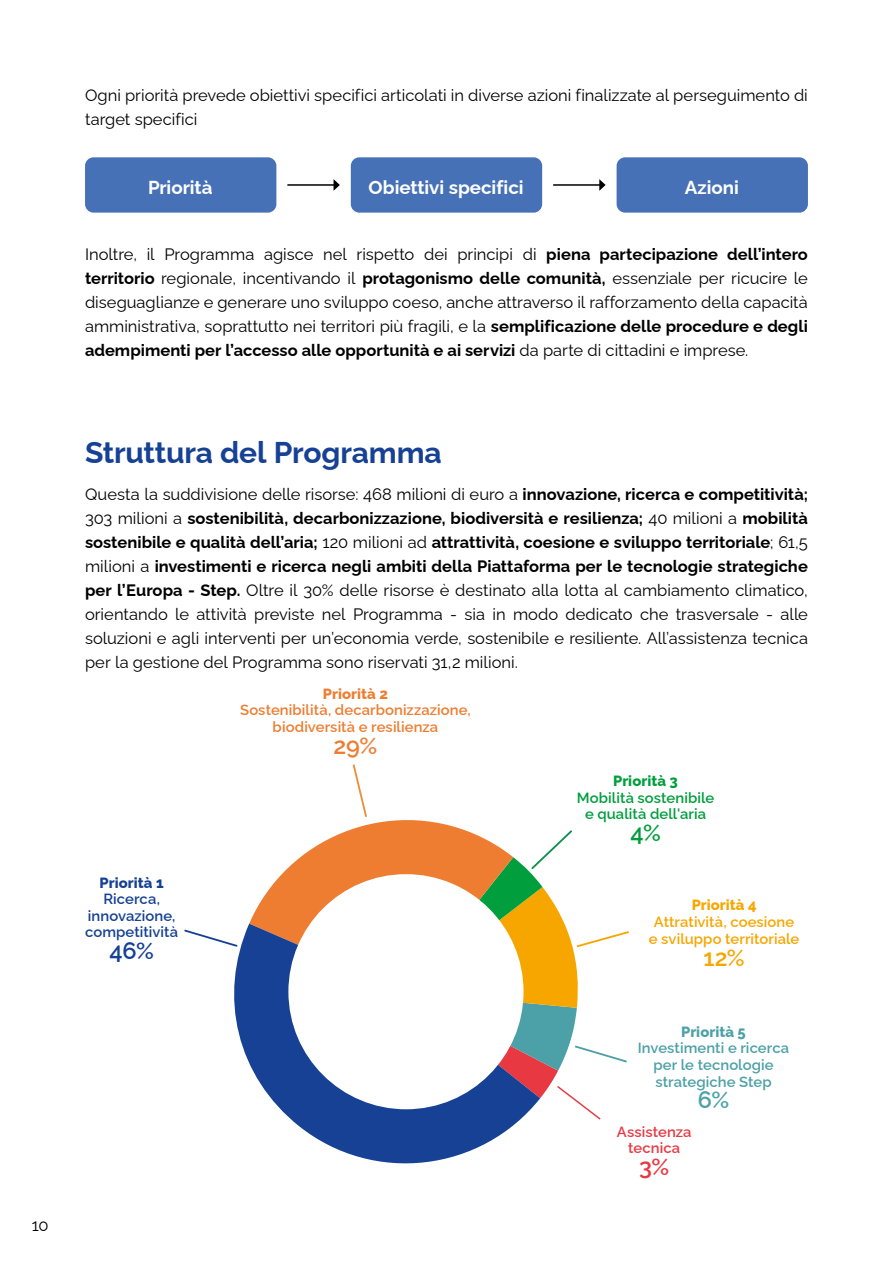
<style>
.page{position:relative;width:893px;height:1263px;background:#fff}
.page>*{position:absolute;margin:0;border:0;box-sizing:border-box;transform-origin:0 0}
.t1{font:700 30px "Raleway";letter-spacing:-.005em;color:#164194}
.t2{font:600 23.4px "Raleway";color:#164194}
.t3{font:600 23.4px "Raleway";color:#f7a600}
.t4{font:600 23.4px "Raleway";color:#ee7d31}
.t5{font:600 23.4px "Raleway";color:#e83943}
.t6{font:600 23.4px "Raleway";color:#009e3d}
.t7{font:600 23.4px "Raleway";color:#4ca0a7}
.t8{font:700 18.75px "Raleway";color:#fff}
.t9{font:16.5px/24px "Raleway";color:#000;text-align:justify}
.t10{font:600 14.85px/16.6px "Raleway";letter-spacing:.005em;color:#ee7d31;text-align:center}
.t11{font:600 14.85px/16.6px "Raleway";letter-spacing:.005em;color:#4ca0a7;text-align:center}
.t12{font:600 14.85px/16.6px "Raleway";letter-spacing:.005em;color:#f7a600;text-align:center}
.t13{font:600 14.85px/16.6px "Raleway";letter-spacing:.005em;color:#009e3d;text-align:center}
.t14{font:600 14.85px/16.6px "Raleway";letter-spacing:.005em;color:#164194;text-align:center}
.t15{font:600 14.85px/16.6px "Raleway";letter-spacing:.005em;color:#e83943;text-align:center}
.t16{font:800 14.85px "Raleway";letter-spacing:.005em;color:#164194}
.t17{font:800 14.85px "Raleway";letter-spacing:.005em;color:#009e3d}
.t18{font:800 14.85px "Raleway";letter-spacing:.005em;color:#f7a600}
.t19{font:800 14.85px "Raleway";letter-spacing:.005em;color:#ee7d31}
.t20{font:800 14.85px "Raleway";letter-spacing:.005em;color:#4ca0a7}
.s1{font-weight:700}
</style>
<div class="page">
<svg style="left:184px;top:929px;width:33px;height:12px"></svg>
<svg style="left:352px;top:764px;width:11px;height:33px"></svg>
<div style="left:85px;top:157px;width:191px;height:56px;background:#4771b6;border-radius:9px"></div>
<div style="left:351px;top:157px;width:191px;height:56px;background:#4771b6;border-radius:9px"></div>
<div style="left:617px;top:157px;width:191px;height:56px;background:#4771b6;border-radius:9px"></div>
<hr style="left:287px;top:184px;width:47px;height:2px;background:#000">
<svg style="left:334px;top:179px;width:6px;height:12px"></svg>
<hr style="left:553px;top:184px;width:47px;height:2px;background:#000">
<svg style="left:599px;top:179px;width:7px;height:12px"></svg>
<svg style="left:249px;top:797px;width:212px;height:127px"></svg>
<svg style="left:217px;top:924px;width:302px;height:240px;fill:#164194"></svg>
<div style="left:288px;top:874px;width:235px;height:235px;background:#fff;border-radius:50%"></div>
<svg style="left:406px;top:829px;width:223px;height:292px"></svg>
<p class="t9" style="left:32px;top:1211px;width:18px">10</p>
<p class="t9" style="left:85px;top:81px;width:724px">Ogni priorità prevede obiettivi specifici articolati in diverse azioni finalizzate al perseguimento di target specifici</p>
<p class="t8" style="left:148px;top:173px;width:66px">Priorità</p>
<p class="t8" style="left:369px;top:173px;width:157px">Obiettivi specifici</p>
<p class="t8" style="left:685px;top:173px;width:56px">Azioni</p>
<p class="t9" style="left:85px;top:240px;width:724px">Inoltre, il Programma agisce nel rispetto dei principi di <span class="s1">piena partecipazione dell’intero territorio</span> regionale, incentivando il <span class="s1">protagonismo delle comunità,</span> essenziale per ricucire le diseguaglianze e generare uno sviluppo coeso, anche attraverso il rafforzamento della capacità amministrativa, soprattutto nei territori più fragili, e la <span class="s1">semplificazione delle procedure e degli adempimenti per l’accesso alle opportunità e ai servizi</span> da parte di cittadini e imprese.</p>
<h1 class="t1" style="left:85px;top:429px;width:358px">Struttura del Programma</h1>
<p class="t9" style="left:85px;top:480px;width:724px">Questa la suddivisione delle risorse: 468 milioni di euro a <span class="s1">innovazione, ricerca e competitività; </span>303 milioni a <span class="s1">sostenibilità, decarbonizzazione, biodiversità e resilienza;</span> 40 milioni a <span class="s1">mobilità sostenibile e qualità dell’aria;</span> 120 milioni ad <span class="s1">attrattività, coesione e sviluppo territoriale</span>; 61,5 milioni a <span class="s1">investimenti e ricerca negli ambiti della Piattaforma per le tecnologie strategiche per l’Europa - Step.</span> Oltre il 30% delle risorse è destinato alla lotta al cambiamento climatico, orientando le attività previste nel Programma - sia in modo dedicato che trasversale - alle soluzioni e agli interventi per un’economia verde, sostenibile e resiliente. All’assistenza tecnica per la gestione del Programma sono riservati 31,2 milioni.</p>
<p class="t16" style="left:100px;top:871px;width:66px">Priorità 1</p>
<p class="t14" style="left:85px;top:889px;width:95px">Ricerca, innovazione, competitività</p>
<h2 class="t2" style="left:109px;top:933px;width:46px">46%</h2>
<p class="t19" style="left:323px;top:682px;width:66px">Priorità 2</p>
<p class="t10" style="left:240px;top:700px;width:232px">Sostenibilità, decarbonizzazione, biodiversità e resilienza</p>
<h2 class="t4" style="left:334px;top:727px;width:45px">29%</h2>
<p class="t17" style="left:613px;top:769px;width:66px">Priorità 3</p>
<p class="t13" style="left:577px;top:788px;width:139px">Mobilità sostenibile e qualità dell'aria</p>
<h2 class="t6" style="left:630px;top:815px;width:32px">4%</h2>
<p class="t18" style="left:692px;top:894px;width:66px">Priorità 4</p>
<p class="t12" style="left:649px;top:912px;width:152px">Attratività, coesione e sviluppo territoriale</p>
<h2 class="t3" style="left:703px;top:939px;width:43px">12%</h2>
<p class="t20" style="left:681px;top:1020px;width:66px">Priorità 5</p>
<p class="t11" style="left:638px;top:1038px;width:153px">Investimenti e ricerca per le tecnologie strategiche Step</p>
<h2 class="t7" style="left:698px;top:1082px;width:33px">6%</h2>
<p class="t15" style="left:617px;top:1121px;width:76px">Assistenza tecnica</p>
<h2 class="t5" style="left:639px;top:1148px;width:32px">3%</h2>
</div>
